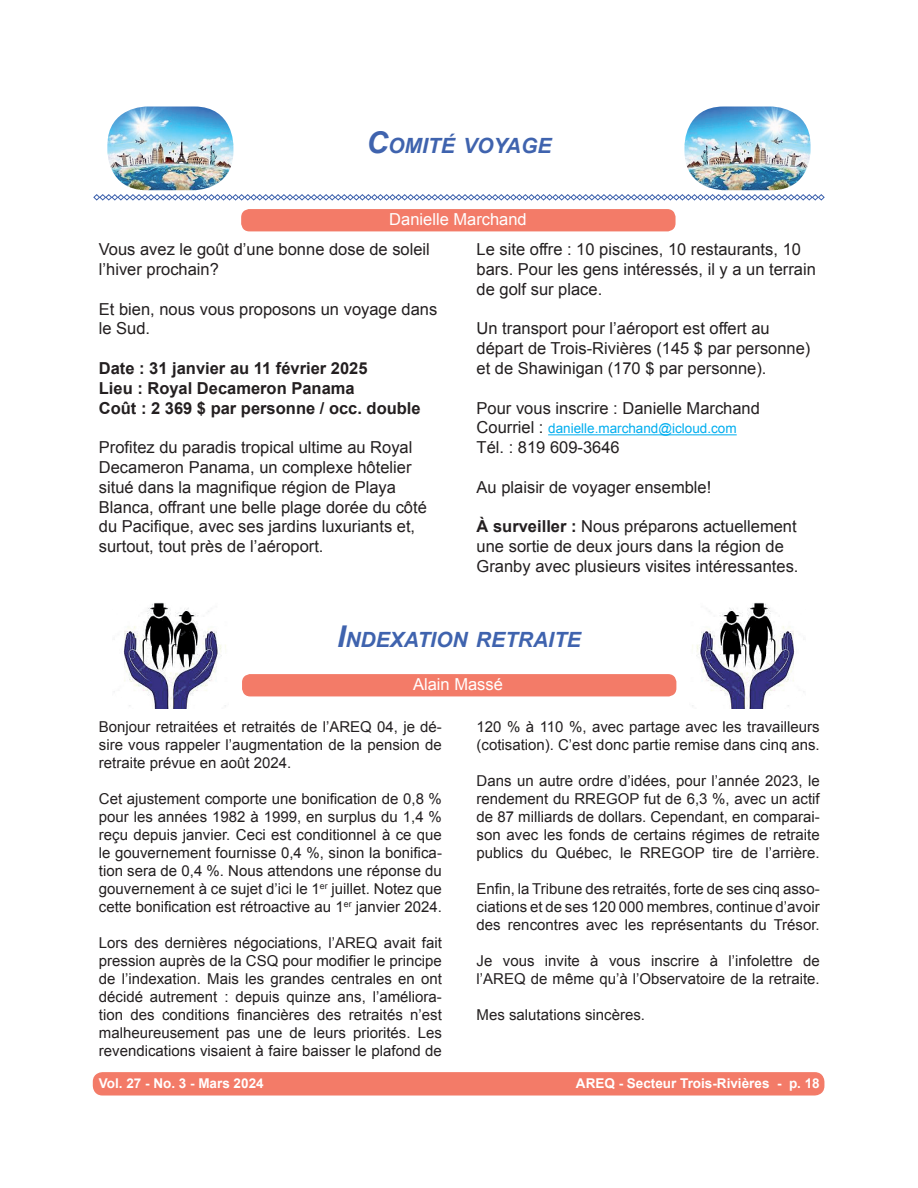
<style>
.page{position:relative;width:918px;height:1188px;background:#fff}
.page>*{position:absolute;margin:0;border:0;box-sizing:border-box;transform-origin:0 0}
.t1{font:italic 700 21px "Arial";color:#3f63ae}
.t2{font:16.5px/19.8px "Arial";color:#231f20}
.t3{font:700 16.5px/19.8px "Arial";color:#231f20}
.t4{font:16.5px "Arial";color:#fff}
.t5{font:15px/18px "Arial";color:#231f20;text-align:justify}
.t6{font:700 13.5px "Arial";color:#fff}
.t7{font:13.5px "Arial";color:#00aeef}
.s1{font-size:30px}
.s2{font-size:16.5px;color:#231f20}
.s3{font-weight:700}
</style>
<div class="page">
<div style="left:94px;top:1073px;width:730px;height:22px;background:#f37b68;border-radius:9px"></div>
<div style="left:93px;top:1072px;width:731px;height:24px;border:2px solid #f37b68;border-radius:9px"></div>
<svg style="left:93px;top:194px;width:732px;height:7px"></svg>
<div style="left:242px;top:210px;width:433px;height:21px;background:#f37b68;border-radius:8px"></div>
<div style="left:241px;top:209px;width:435px;height:22px;border:2px solid #f37b68;border-radius:8px"></div>
<hr style="left:548px;top:434px;width:189px;height:1px;background:#00aeef">
<div style="left:243px;top:675px;width:433px;height:21px;background:#f37b68;border-radius:8px"></div>
<div style="left:242px;top:674px;width:434px;height:22px;border:2px solid #f37b68;border-radius:8px"></div>
<img style="left:107px;top:107px;width:126px;height:83px">
<img style="left:685px;top:107px;width:126px;height:83px">
<img style="left:114px;top:602px;width:112px;height:106px">
<img style="left:692px;top:602px;width:112px;height:106px">
<h1 class="t1" style="left:367px;top:131px;width:186px"><span class="s1">C</span>OMITÉ VOYAGE</h1>
<p class="t4" style="left:389px;top:209px;width:139px">Danielle Marchand</p>
<p class="t2" style="left:477px;top:240px;width:341px">Le site offre : 10 piscines, 10 restaurants, 10 bars. Pour les gens intéressés, il y a un terrain de golf sur place.</p>
<p class="t2" style="left:477px;top:319px;width:335px">Un transport pour l’aéroport est offert au départ de Trois-Rivières (145 $ par personne) et de Shawinigan (170 $ par personne).</p>
<p class="t2" style="left:477px;top:398px;width:285px">Pour vous inscrire : Danielle Marchand</p>
<p class="t7" style="left:477px;top:420px;width:262px"><span class="s2">Courriel :</span> danielle.marchand@icloud.com</p>
<p class="t2" style="left:477px;top:438px;width:145px">Tél. : 819 609-3646</p>
<p class="t2" style="left:477px;top:477px;width:236px">Au plaisir de voyager ensemble!</p>
<p class="t2" style="left:477px;top:517px;width:323px"><span class="s3">À surveiller :</span> Nous préparons actuellement une sortie de deux jours dans la région de<br>Granby avec plusieurs visites intéressantes.</p>
<p class="t2" style="left:99px;top:240px;width:333px">Vous avez le goût d’une bonne dose de soleil l’hiver prochain?</p>
<p class="t2" style="left:99px;top:299px;width:340px">Et bien, nous vous proposons un voyage dans le Sud.</p>
<p class="t3" style="left:99px;top:359px;width:323px">Date : 31 janvier au 11 février 2025<br>Lieu : Royal Decameron Panama<br>Coût : 2 369 $ par personne / occ. double</p>
<p class="t2" style="left:99px;top:438px;width:330px">Profitez du paradis tropical ultime au Royal Decameron Panama, un complexe hôtelier situé dans la magnifique région de Playa Blanca, offrant une belle plage dorée du côté du Pacifique, avec ses jardins luxuriants et, surtout, tout près de l’aéroport.</p>
<h1 class="t1" style="left:337px;top:626px;width:245px"><span class="s1">I</span>NDEXATION RETRAITE</h1>
<p class="t4" style="left:413px;top:673px;width:91px">Alain Massé</p>
<p class="t5" style="left:99px;top:718px;width:345px">Bonjour retraitées et retraités de l’AREQ 04, je dé&shy;sire vous rappeler l’augmentation de la pension de retraite prévue en août 2024.</p>
<p class="t5" style="left:99px;top:790px;width:345px">Cet ajustement comporte une bonification de 0,8 % pour les années 1982 à 1999, en surplus du 1,4 % reçu depuis janvier. Ceci est conditionnel à ce que le gouvernement fournisse 0,4 %, sinon la bonifica&shy;tion sera de 0,4 %. Nous attendons une réponse du gouvernement à ce sujet d’ici le 1<sup>er</sup> juillet. Notez que cette bonification est rétroactive au 1<sup>er</sup> janvier 2024.</p>
<p class="t5" style="left:99px;top:934px;width:345px">Lors des dernières négociations, l’AREQ avait fait pression auprès de la CSQ pour modifier le principe de l’indexation. Mais les grandes centrales en ont décidé autrement : depuis quinze ans, l’améliora&shy;tion des conditions financières des retraités n’est malheureusement pas une de leurs priorités. Les revendications visaient à faire baisser le plafond de</p>
<p class="t5" style="left:477px;top:718px;width:345px">120 % à 110 %, avec partage avec les travailleurs (cotisation). C’est donc partie remise dans cinq ans.</p>
<p class="t5" style="left:477px;top:772px;width:345px">Dans un autre ordre d’idées, pour l’année 2023, le rendement du RREGOP fut de 6,3 %, avec un actif de 87 milliards de dollars. Cependant, en comparai&shy;son avec les fonds de certains régimes de retraite publics du Québec, le RREGOP tire de l’arrière.</p>
<p class="t5" style="left:477px;top:880px;width:345px">Enfin, la Tribune des retraités, forte de ses cinq asso&shy;ciations et de ses 120 000 membres, continue d’avoir des rencontres avec les représentants du Trésor.</p>
<p class="t5" style="left:477px;top:952px;width:345px">Je vous invite à vous inscrire à l’infolettre de l’AREQ de même qu’à l’Observatoire de la retraite.</p>
<p class="t5" style="left:477px;top:1006px;width:170px">Mes salutations sincères.</p>
<p class="t6" style="left:99px;top:1074px;width:166px">Vol. 27 - No. 3 - Mars 2024</p>
<p class="t6" style="left:576px;top:1074px;width:245px">AREQ - Secteur Trois-Rivières - p. 18</p>
</div>
